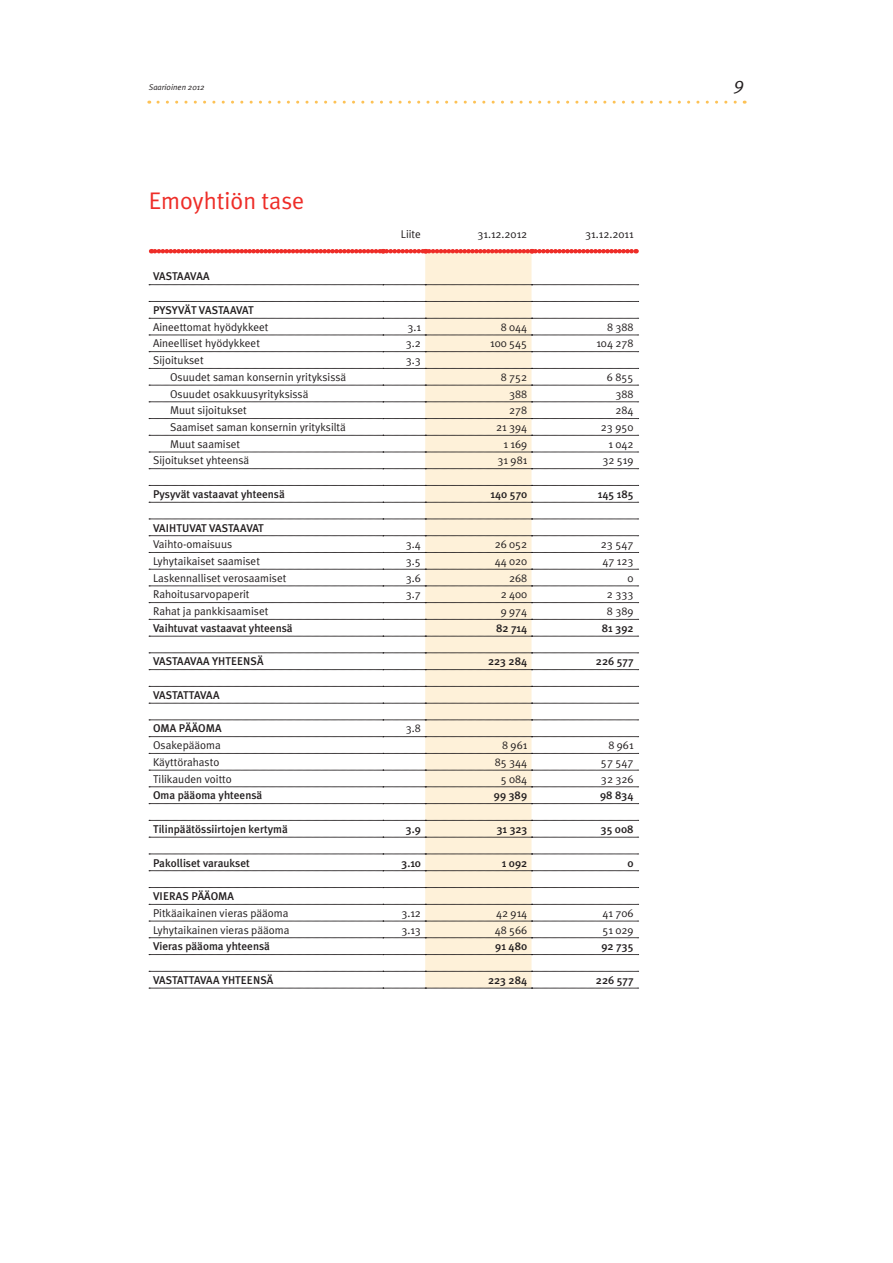
<style>
.page{position:relative;width:893px;height:1263px;background:#fff}
.page>*{position:absolute;margin:0;border:0;box-sizing:border-box;transform-origin:0 0}
.t1{font:24px "Meta Plus";color:#ee2d28}
.t2{font:italic 18px "Meta Plus";color:#231f20}
.t3{font:11.25px "Meta Plus";color:#231f20}
.t4{font:500 11.25px "Meta Plus";color:#231f20}
.t5{font:500 11.25px "Meta Plus";letter-spacing:-.02em;color:#231f20}
.t6{font:500 11.25px "Meta Plus";letter-spacing:-.035em;color:#231f20}
.t7{font:italic 8.25px "Meta Plus";color:#231f20}
</style>
<div class="page">
<svg style="left:158px;top:101px;width:587px;height:3px"></svg>
<div style="left:425px;top:253px;width:106px;height:735px;background:#fef1d9"></div>
<svg style="left:149px;top:301px;width:490px;height:1px"></svg>
<svg style="left:149px;top:318px;width:490px;height:1px"></svg>
<svg style="left:149px;top:335px;width:490px;height:1px"></svg>
<svg style="left:149px;top:351px;width:490px;height:1px"></svg>
<svg style="left:149px;top:368px;width:490px;height:1px"></svg>
<svg style="left:149px;top:385px;width:490px;height:1px"></svg>
<svg style="left:149px;top:402px;width:490px;height:1px"></svg>
<svg style="left:149px;top:418px;width:490px;height:1px"></svg>
<svg style="left:149px;top:435px;width:490px;height:1px"></svg>
<svg style="left:149px;top:452px;width:490px;height:1px"></svg>
<svg style="left:149px;top:468px;width:490px;height:1px"></svg>
<svg style="left:149px;top:485px;width:490px;height:1px"></svg>
<svg style="left:149px;top:502px;width:490px;height:1px"></svg>
<svg style="left:149px;top:519px;width:490px;height:1px"></svg>
<svg style="left:149px;top:535px;width:490px;height:1px"></svg>
<svg style="left:149px;top:552px;width:490px;height:1px"></svg>
<svg style="left:149px;top:569px;width:490px;height:1px"></svg>
<svg style="left:149px;top:619px;width:490px;height:1px"></svg>
<svg style="left:149px;top:636px;width:490px;height:1px"></svg>
<svg style="left:149px;top:653px;width:490px;height:1px"></svg>
<svg style="left:149px;top:669px;width:490px;height:1px"></svg>
<svg style="left:149px;top:686px;width:490px;height:1px"></svg>
<svg style="left:149px;top:703px;width:490px;height:1px"></svg>
<svg style="left:149px;top:720px;width:490px;height:1px"></svg>
<svg style="left:149px;top:736px;width:490px;height:1px"></svg>
<svg style="left:149px;top:753px;width:490px;height:1px"></svg>
<svg style="left:149px;top:770px;width:490px;height:1px"></svg>
<svg style="left:149px;top:786px;width:490px;height:1px"></svg>
<svg style="left:149px;top:803px;width:490px;height:1px"></svg>
<svg style="left:149px;top:820px;width:490px;height:1px"></svg>
<svg style="left:149px;top:837px;width:490px;height:1px"></svg>
<svg style="left:149px;top:854px;width:490px;height:1px"></svg>
<svg style="left:149px;top:870px;width:490px;height:1px"></svg>
<svg style="left:149px;top:887px;width:490px;height:1px"></svg>
<svg style="left:149px;top:904px;width:490px;height:1px"></svg>
<svg style="left:149px;top:921px;width:490px;height:1px"></svg>
<svg style="left:149px;top:937px;width:490px;height:1px"></svg>
<svg style="left:149px;top:954px;width:490px;height:1px"></svg>
<svg style="left:149px;top:971px;width:490px;height:1px"></svg>
<svg style="left:151px;top:249px;width:486px;height:4px;background:#ef433e"></svg>
<svg style="left:149px;top:284px;width:490px;height:1px"></svg>
<svg style="left:149px;top:586px;width:490px;height:1px"></svg>
<svg style="left:149px;top:602px;width:490px;height:1px"></svg>
<svg style="left:149px;top:988px;width:490px;height:1px"></svg>
<p class="t7" style="left:149px;top:82px;width:57px">Saarioinen 2012</p>
<h2 class="t2" style="left:734px;top:73px;width:11px">9</h2>
<h1 class="t1" style="left:149px;top:187px;width:157px">Emoyhtiön tase</h1>
<p class="t3" style="left:401px;top:228px;width:22px">Liite</p>
<p class="t3" style="left:477px;top:228px;width:51px">31.12.2012</p>
<p class="t3" style="left:585px;top:228px;width:50px">31.12.2011</p>
<p class="t5" style="left:153px;top:270px;width:58px">VASTAAVAA</p>
<p class="t4" style="left:153px;top:304px;width:102px">PYSYVÄT VASTAAVAT</p>
<p class="t3" style="left:153px;top:320px;width:117px">Aineettomat hyödykkeet</p>
<p class="t3" style="left:407px;top:320px;width:15px">3.1</p>
<p class="t3" style="left:501px;top:320px;width:28px">8 044</p>
<p class="t3" style="left:607px;top:320px;width:28px">8 388</p>
<p class="t3" style="left:153px;top:337px;width:108px">Aineelliset hyödykkeet</p>
<p class="t3" style="left:406px;top:337px;width:17px">3.2</p>
<p class="t3" style="left:490px;top:337px;width:39px">100 545</p>
<p class="t3" style="left:596px;top:337px;width:39px">104 278</p>
<p class="t3" style="left:153px;top:354px;width:52px">Sijoitukset</p>
<p class="t3" style="left:406px;top:354px;width:17px">3.3</p>
<p class="t3" style="left:170px;top:370px;width:178px">Osuudet saman konsernin yrityksissä</p>
<p class="t3" style="left:501px;top:370px;width:28px">8 752</p>
<p class="t3" style="left:607px;top:370px;width:28px">6 855</p>
<p class="t3" style="left:170px;top:387px;width:140px">Osuudet osakkuusyrityksissä</p>
<p class="t3" style="left:509px;top:387px;width:20px">388</p>
<p class="t3" style="left:615px;top:387px;width:20px">388</p>
<p class="t3" style="left:170px;top:404px;width:78px">Muut sijoitukset</p>
<p class="t3" style="left:509px;top:404px;width:20px">278</p>
<p class="t3" style="left:615px;top:404px;width:20px">284</p>
<p class="t3" style="left:170px;top:421px;width:177px">Saamiset saman konsernin yrityksiltä</p>
<p class="t3" style="left:496px;top:421px;width:33px">21 394</p>
<p class="t3" style="left:601px;top:421px;width:34px">23 950</p>
<p class="t3" style="left:170px;top:437px;width:72px">Muut saamiset</p>
<p class="t3" style="left:503px;top:437px;width:25px">1 169</p>
<p class="t3" style="left:608px;top:437px;width:27px">1 042</p>
<p class="t3" style="left:153px;top:454px;width:98px">Sijoitukset yhteensä</p>
<p class="t3" style="left:497px;top:454px;width:31px">31 981</p>
<p class="t3" style="left:602px;top:454px;width:33px">32 519</p>
<p class="t4" style="left:153px;top:488px;width:133px">Pysyvät vastaavat yhteensä</p>
<p class="t4" style="left:491px;top:488px;width:38px">140 570</p>
<p class="t4" style="left:598px;top:488px;width:37px">145 185</p>
<p class="t5" style="left:153px;top:521px;width:112px">VAIHTUVAT VASTAAVAT</p>
<p class="t3" style="left:153px;top:538px;width:81px">Vaihto-omaisuus</p>
<p class="t3" style="left:406px;top:538px;width:17px">3.4</p>
<p class="t3" style="left:495px;top:538px;width:34px">26 052</p>
<p class="t3" style="left:601px;top:538px;width:34px">23 547</p>
<p class="t3" style="left:153px;top:554px;width:108px">Lyhytaikaiset saamiset</p>
<p class="t3" style="left:406px;top:554px;width:17px">3.5</p>
<p class="t3" style="left:495px;top:554px;width:34px">44 020</p>
<p class="t3" style="left:602px;top:554px;width:33px">47 123</p>
<p class="t3" style="left:153px;top:571px;width:135px">Laskennalliset verosaamiset</p>
<p class="t3" style="left:406px;top:571px;width:17px">3.6</p>
<p class="t3" style="left:509px;top:571px;width:20px">268</p>
<p class="t3" style="left:628px;top:571px;width:8px">0</p>
<p class="t3" style="left:153px;top:588px;width:98px">Rahoitusarvopaperit</p>
<p class="t3" style="left:406px;top:588px;width:17px">3.7</p>
<p class="t3" style="left:501px;top:588px;width:28px">2 400</p>
<p class="t3" style="left:607px;top:588px;width:28px">2 333</p>
<p class="t3" style="left:153px;top:605px;width:117px">Rahat ja pankkisaamiset</p>
<p class="t3" style="left:501px;top:605px;width:28px">9 974</p>
<p class="t3" style="left:607px;top:605px;width:28px">8 389</p>
<p class="t4" style="left:153px;top:621px;width:141px">Vaihtuvat vastaavat yhteensä</p>
<p class="t4" style="left:496px;top:621px;width:33px">82 714</p>
<p class="t4" style="left:602px;top:621px;width:33px">81 392</p>
<p class="t4" style="left:153px;top:655px;width:112px">VASTAAVAA YHTEENSÄ</p>
<p class="t4" style="left:488px;top:655px;width:41px">223 284</p>
<p class="t4" style="left:596px;top:655px;width:39px">226 577</p>
<p class="t6" style="left:153px;top:688px;width:68px">VASTATTAVAA</p>
<p class="t4" style="left:153px;top:722px;width:70px">OMA PÄÄOMA</p>
<p class="t3" style="left:406px;top:722px;width:17px">3.8</p>
<p class="t3" style="left:153px;top:739px;width:69px">Osakepääoma</p>
<p class="t3" style="left:502px;top:739px;width:27px">8 961</p>
<p class="t3" style="left:608px;top:739px;width:27px">8 961</p>
<p class="t3" style="left:153px;top:755px;width:68px">Käyttörahasto</p>
<p class="t3" style="left:495px;top:755px;width:34px">85 344</p>
<p class="t3" style="left:601px;top:755px;width:34px">57 547</p>
<p class="t3" style="left:153px;top:772px;width:80px">Tilikauden voitto</p>
<p class="t3" style="left:501px;top:772px;width:28px">5 084</p>
<p class="t3" style="left:601px;top:772px;width:34px">32 326</p>
<p class="t4" style="left:153px;top:789px;width:111px">Oma pääoma yhteensä</p>
<p class="t4" style="left:494px;top:789px;width:35px">99 389</p>
<p class="t4" style="left:600px;top:789px;width:35px">98 834</p>
<p class="t4" style="left:153px;top:822px;width:136px">Tilinpäätössiirtojen kertymä</p>
<p class="t4" style="left:406px;top:822px;width:17px">3.9</p>
<p class="t4" style="left:497px;top:822px;width:32px">31 323</p>
<p class="t4" style="left:601px;top:822px;width:34px">35 008</p>
<p class="t4" style="left:153px;top:856px;width:98px">Pakolliset varaukset</p>
<p class="t4" style="left:401px;top:856px;width:21px">3.10</p>
<p class="t4" style="left:502px;top:856px;width:27px">1 092</p>
<p class="t4" style="left:627px;top:856px;width:8px">0</p>
<p class="t4" style="left:153px;top:890px;width:82px">VIERAS PÄÄOMA</p>
<p class="t3" style="left:153px;top:906px;width:137px">Pitkäaikainen vieras pääoma</p>
<p class="t3" style="left:401px;top:906px;width:21px">3.12</p>
<p class="t3" style="left:496px;top:906px;width:33px">42 914</p>
<p class="t3" style="left:602px;top:906px;width:33px">41 706</p>
<p class="t3" style="left:153px;top:923px;width:138px">Lyhytaikainen vieras pääoma</p>
<p class="t3" style="left:401px;top:923px;width:21px">3.13</p>
<p class="t3" style="left:495px;top:923px;width:34px">48 566</p>
<p class="t3" style="left:602px;top:923px;width:33px">51 029</p>
<p class="t4" style="left:153px;top:940px;width:118px">Vieras pääoma yhteensä</p>
<p class="t4" style="left:495px;top:940px;width:34px">91 480</p>
<p class="t4" style="left:601px;top:940px;width:34px">92 735</p>
<p class="t4" style="left:153px;top:973px;width:122px">VASTATTAVAA YHTEENSÄ</p>
<p class="t4" style="left:488px;top:973px;width:41px">223 284</p>
<p class="t4" style="left:596px;top:973px;width:39px">226 577</p>
</div>
